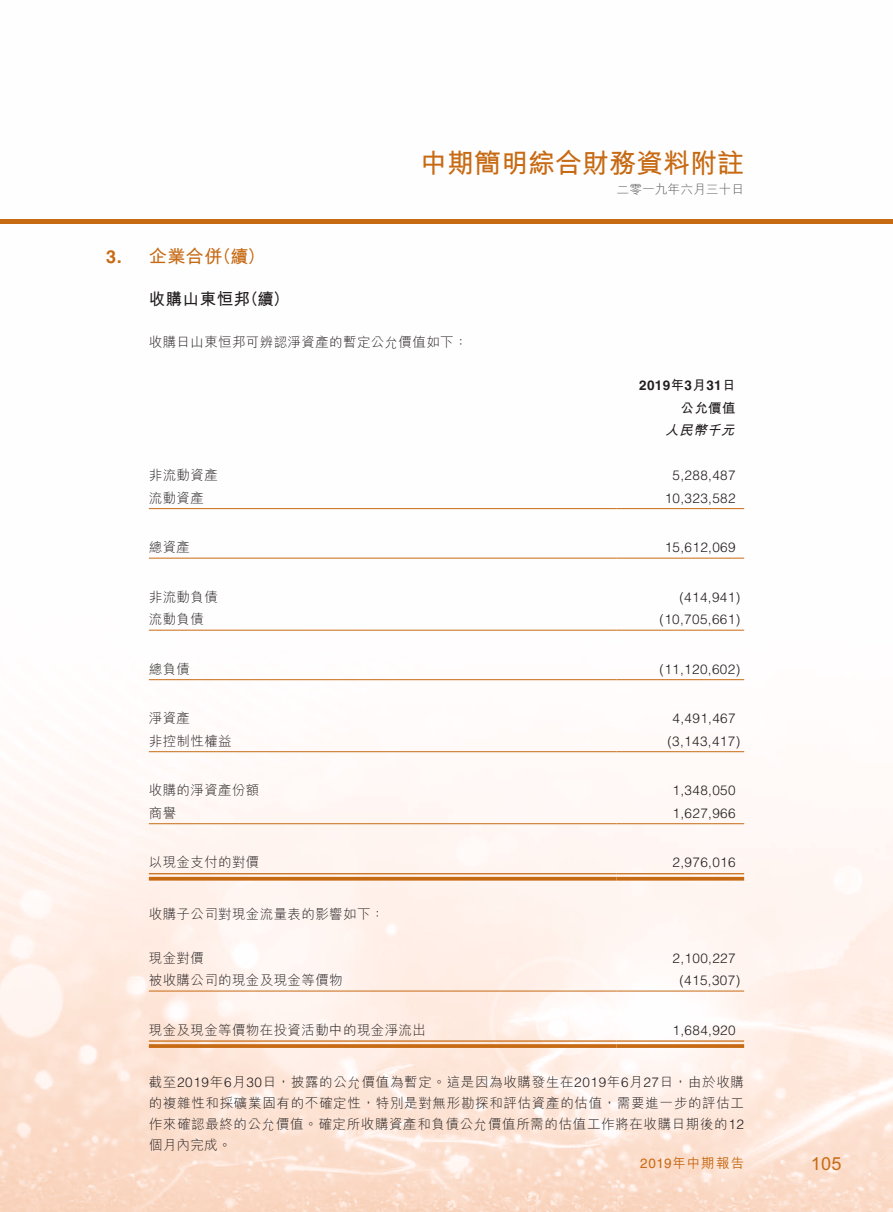
<style>
.page{position:relative;width:893px;height:1212px;background:#fff}
.page>*{position:absolute;margin:0;border:0;box-sizing:border-box;transform-origin:0 0}
.t1{font:700 27px "M Hei HK";color:#c76a14}
.t2{font:700 18px "M Hei HK";color:#c76a14}
.t3{font:500 18px "M Hei HK";color:#c76a14}
.t4{font:700 16.5px "M Hei HK";letter-spacing:.03em;color:#231f20}
.t5{font:300 13.5px/21px "M Hei HK";letter-spacing:.03em;color:#231f20;text-align:justify}
.t6{font:300 13.5px "Helvetica LT Std";letter-spacing:.03em;color:#231f20}
.t7{font:700 13.5px "Helvetica LT Std";letter-spacing:.03em;color:#231f20}
.t8{font:500 13.5px "M Hei HK";letter-spacing:.075em;color:#c76a14}
.t9{font:italic 700 13.5px "M Hei HK";color:#231f20}
.t10{font:700 13.5px "M Hei HK";color:#231f20}
.t11{font:300 12.75px "M Hei HK";color:#57585a}
.s1{font-family:"Helvetica LT Std"}
.s2{font-family:"M Hei HK"}
.s3{font-family:"Helvetica LT Std";font-weight:400}
</style>
<div class="page">
<img style="left:0;top:223px;width:893px;height:989px">
<hr style="left:0;top:219px;width:893px;height:4px;background:#c76a14">
<hr style="left:149px;top:508px;width:468px;height:1px;background:#c76a14">
<hr style="left:617px;top:508px;width:127px;height:1px;background:#c76a14">
<hr style="left:149px;top:558px;width:468px;height:1px;background:#c76a14">
<hr style="left:617px;top:558px;width:127px;height:1px;background:#c76a14">
<hr style="left:149px;top:630px;width:468px;height:1px;background:#c76a14">
<hr style="left:617px;top:630px;width:127px;height:1px;background:#c76a14">
<hr style="left:149px;top:679px;width:468px;height:1px;background:#c76a14">
<hr style="left:617px;top:679px;width:127px;height:1px;background:#c76a14">
<hr style="left:149px;top:751px;width:468px;height:1px;background:#c76a14">
<hr style="left:617px;top:751px;width:127px;height:1px;background:#c76a14">
<hr style="left:149px;top:823px;width:468px;height:1px;background:#c76a14">
<hr style="left:617px;top:823px;width:127px;height:1px;background:#c76a14">
<hr style="left:149px;top:873px;width:468px;height:1px;background:#c76a14">
<hr style="left:149px;top:877px;width:468px;height:3px;background:#c76a14">
<hr style="left:617px;top:873px;width:127px;height:1px;background:#c76a14">
<hr style="left:617px;top:877px;width:127px;height:3px;background:#c76a14">
<hr style="left:149px;top:991px;width:468px;height:1px;background:#c76a14">
<hr style="left:617px;top:991px;width:127px;height:1px;background:#c76a14">
<hr style="left:149px;top:1040px;width:468px;height:2px;background:#c76a14">
<svg style="left:149px;top:1044px;width:468px;height:4px;background:#ca7120"></svg>
<hr style="left:617px;top:1040px;width:127px;height:2px;background:#c76a14">
<svg style="left:617px;top:1044px;width:127px;height:4px"></svg>
<h1 class="t1" style="left:420px;top:143px;width:325px">中期簡明綜合財務資料附註</h1>
<p class="t11" style="left:617px;top:183px;width:129px">二零一九年六月三十日</p>
<h2 class="t2" style="left:106px;top:243px;width:160px"><span class="s1">3.</span> 企業合併（續）</h2>
<p class="t4" style="left:149px;top:287px;width:142px">收購山東恒邦（續）</p>
<p class="t5" style="left:149px;top:331px;width:320px">收購日山東恒邦可辨認淨資產的暫定公允價值如下：</p>
<p class="t7" style="left:639px;top:377px;width:98px">2019<span class="s2">年</span>3<span class="s2">月</span>31<span class="s2">日</span></p>
<p class="t10" style="left:680px;top:398px;width:57px">公允價值</p>
<p class="t9" style="left:665px;top:420px;width:75px">人民幣千元</p>
<p class="t5" style="left:149px;top:465px;width:71px">非流動資產</p>
<p class="t6" style="left:673px;top:467px;width:65px">5,288,487</p>
<p class="t5" style="left:149px;top:487px;width:57px">流動資產</p>
<p class="t6" style="left:665px;top:489px;width:72px">10,323,582</p>
<p class="t5" style="left:149px;top:537px;width:43px">總資產</p>
<p class="t6" style="left:665px;top:539px;width:72px">15,612,069</p>
<p class="t5" style="left:149px;top:586px;width:71px">非流動負債</p>
<p class="t6" style="left:679px;top:588px;width:62px">(414,941)</p>
<p class="t5" style="left:149px;top:609px;width:57px">流動負債</p>
<p class="t6" style="left:659px;top:611px;width:82px">(10,705,661)</p>
<p class="t5" style="left:149px;top:658px;width:43px">總負債</p>
<p class="t6" style="left:659px;top:661px;width:82px">(11,120,602)</p>
<p class="t5" style="left:149px;top:708px;width:43px">淨資產</p>
<p class="t6" style="left:673px;top:710px;width:65px">4,491,467</p>
<p class="t5" style="left:149px;top:730px;width:84px">非控制性權益</p>
<p class="t6" style="left:667px;top:733px;width:74px">(3,143,417)</p>
<p class="t5" style="left:149px;top:780px;width:112px">收購的淨資產份額</p>
<p class="t6" style="left:673px;top:782px;width:65px">1,348,050</p>
<p class="t5" style="left:149px;top:802px;width:29px">商譽</p>
<p class="t6" style="left:673px;top:805px;width:65px">1,627,966</p>
<p class="t5" style="left:149px;top:852px;width:112px">以現金支付的對價</p>
<p class="t6" style="left:673px;top:854px;width:65px">2,976,016</p>
<p class="t5" style="left:149px;top:903px;width:237px">收購子公司對現金流量表的影響如下：</p>
<p class="t5" style="left:149px;top:947px;width:57px">現金對價</p>
<p class="t6" style="left:673px;top:949px;width:65px">2,100,227</p>
<p class="t5" style="left:149px;top:969px;width:195px">被收購公司的現金及現金等價物</p>
<p class="t6" style="left:679px;top:972px;width:62px">(415,307)</p>
<p class="t5" style="left:149px;top:1019px;width:279px">現金及現金等價物在投資活動中的現金淨流出</p>
<p class="t6" style="left:673px;top:1021px;width:65px">1,684,920</p>
<p class="t5" style="left:149px;top:1071px;width:597px">截至<span class="s1">2019</span>年<span class="s1">6</span>月<span class="s1">30</span>日，披露的公允價值為暫定。這是因為收購發生在<span class="s1">2019</span>年<span class="s1">6</span>月<span class="s1">27</span>日，由於收購的複雜性和採礦業固有的不確定性，特別是對無形勘探和評估資產的估值，需要進一步的評估工作來確認最終的公允價值。確定所收購資產和負債公允價值所需的估值工作將在收購日期後的<span class="s1">12</span>個月內完成。</p>
<p class="t8" style="left:640px;top:1153px;width:106px"><span class="s3">2019</span>年中期報告</p>
<h2 class="t3" style="left:811px;top:1150px;width:32px">105</h2>
</div>
